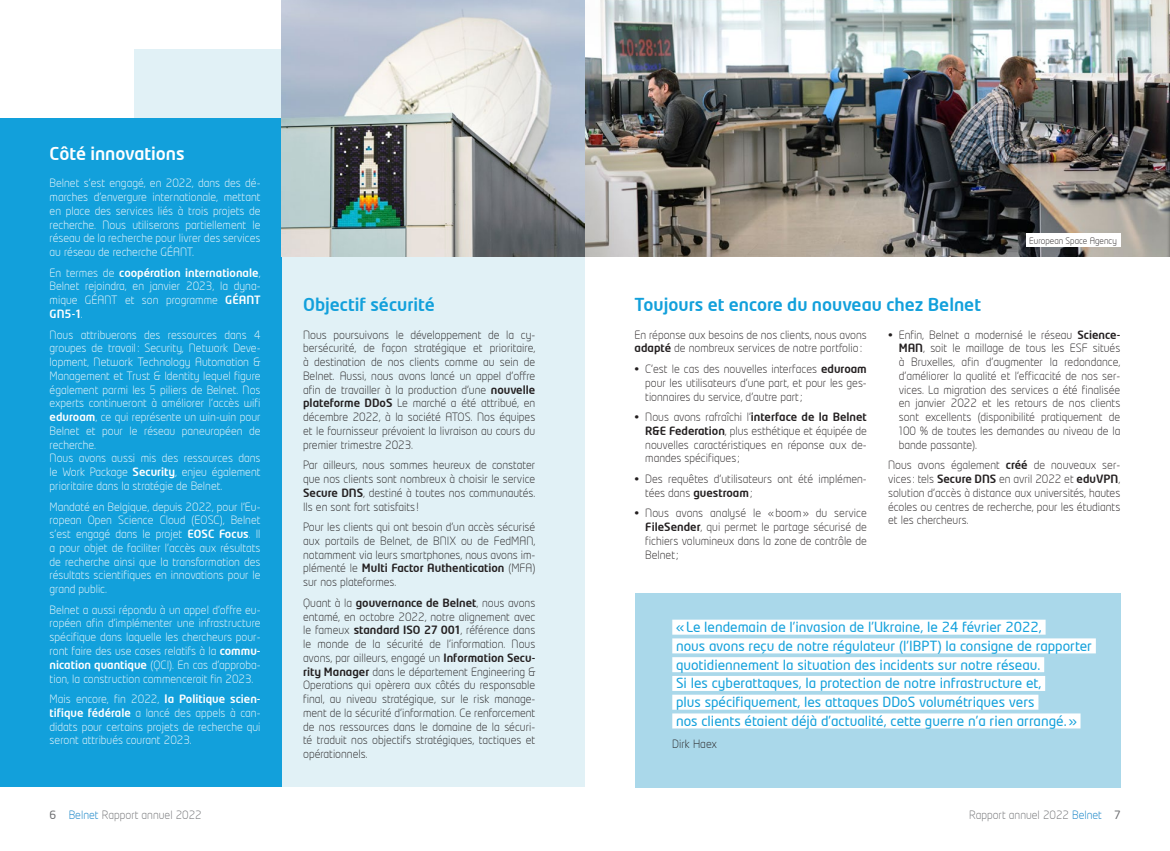
<style>
.page{position:relative;width:1170px;height:851px;background:#fff}
.page>*{position:absolute;margin:0;border:0;box-sizing:border-box;transform-origin:0 0}
.t1{font:500 17.5px "Neo Tech";color:#12a0db}
.t2{font:500 17.5px "Neo Tech";color:#fff}
.t3{font:13.75px/18.8px "Neo Tech";color:#12a0db}
.t4{font:300 11.25px/13.8px "Neo Tech";color:#231f20;text-align:justify}
.t5{font:300 11.25px/13.8px "Neo Tech";color:#fff;text-align:justify}
.t6{font:300 11.25px "Neo Tech";color:#6c6d70}
.t7{font:300 8.75px "Neo Tech";color:#231f20}
.s1{font-weight:500}
.s2{font-weight:400}
.s3{color:#0079c2}
</style>
<div class="page">
<div style="left:634px;top:593px;width:486px;height:194px;background:#aad8ea"></div>
<div style="left:134px;top:50px;width:451px;height:737px;background:#e1f1f6"></div>
<div style="left:0;top:118px;width:282px;height:669px;background:#12a0db"></div>
<img style="left:282px;top:0;width:887px;height:256px">
<div style="left:672px;top:619px;width:373px;height:15px;background:#fff"></div>
<div style="left:672px;top:638px;width:423px;height:15px;background:#fff"></div>
<div style="left:672px;top:657px;width:372px;height:15px;background:#fff"></div>
<div style="left:672px;top:675px;width:373px;height:15px;background:#fff"></div>
<div style="left:672px;top:694px;width:366px;height:15px;background:#fff"></div>
<div style="left:672px;top:713px;width:408px;height:15px;background:#fff"></div>
<div style="left:1025px;top:233px;width:95px;height:14px;background:#fff"></div>
<h1 class="t2" style="left:50px;top:142px;width:136px">Côté innovations</h1>
<p class="t5" style="left:50px;top:176px;width:212px">Belnet s’est engagé, en 2022, dans des dé&shy;marches d’envergure internationale, mettant en place des services liés à trois projets de recherche. Nous utiliserons partiellement le réseau de la recherche pour livrer des services au réseau de recherche GÉANT.</p>
<p class="t5" style="left:50px;top:265px;width:212px">En termes de <span class="s1">coopération internationale</span>, Belnet rejoindra, en janvier 2023, la dyna&shy;mique GÉANT et son programme <span class="s1">GÉANT GN5-1</span>.</p>
<p class="t5" style="left:50px;top:327px;width:212px;text-align:left">Nous attribuerons des ressources dans 4 groupes de travail : Security, Network Deve&shy;lopment, Network Technology Automation &amp; Management et Trust &amp; Identity lequel figure également parmi les 5 piliers de Belnet. Nos experts continueront à améliorer l’accès wifi <span class="s1">eduroam</span>, ce qui représente un win-win pour Belnet et pour le réseau paneuropéen de recherche.<br>Nous avons aussi mis des ressources dans le Work Package <span class="s1">Security</span>, enjeu également prioritaire dans la stratégie de Belnet.</p>
<p class="t5" style="left:50px;top:499px;width:212px">Mandaté en Belgique, depuis 2022, pour l’Eu&shy;ropean Open Science Cloud (EOSC), Belnet s’est engagé dans le projet <span class="s1">EOSC Focus</span>. Il a pour objet de faciliter l’accès aux résultats de recherche ainsi que la transformation des résultats scientifiques en innovations pour le grand public.</p>
<p class="t5" style="left:50px;top:602px;width:212px">Belnet a aussi répondu à un appel d’offre eu&shy;ropéen afin d’implémenter une infrastructure spécifique dans laquelle les chercheurs pour&shy;ront faire des use cases relatifs à la <span class="s1">commu&shy;nication quantique</span> (QCI). En cas d’approba&shy;tion, la construction commencerait fin 2023.</p>
<p class="t5" style="left:50px;top:692px;width:212px">Mais encore, fin 2022, <span class="s1">la Politique scien&shy;tifique fédérale</span> a lancé des appels à can&shy;didats pour certains projets de recherche qui seront attribués courant 2023.</p>
<h1 class="t1" style="left:303px;top:293px;width:133px">Objectif sécurité</h1>
<p class="t4" style="left:303px;top:327px;width:234px">Nous poursuivons le développement de la cy&shy;bersécurité, de façon stratégique et prioritaire, à destination de nos clients comme au sein de Belnet. Aussi, nous avons lancé un appel d’offre afin de travailler à la production d’une <span class="s1">nouvelle plateforme DDoS</span> Le marché a été attribué, en décembre 2022, à la société ATOS. Nos équipes et le fournisseur prévoient la livraison au cours du premier trimestre 2023.</p>
<p class="t4" style="left:303px;top:458px;width:234px">Par ailleurs, nous sommes heureux de constater que nos clients sont nombreux à choisir le service <span class="s1">Secure DNS</span>, destiné à toutes nos communautés.<br>Ils en sont fort satisfaits !</p>
<p class="t4" style="left:303px;top:520px;width:234px">Pour les clients qui ont besoin d’un accès sécurisé aux portails de Belnet, de BNIX ou de FedMAN, notamment via leurs smartphones, nous avons im&shy;plémenté le <span class="s1">Multi Factor Authentication</span> (MFA) sur nos plateformes.</p>
<p class="t4" style="left:303px;top:595px;width:234px">Quant à la <span class="s1">gouvernance de Belnet</span>, nous avons entamé, en octobre 2022, notre alignement avec le fameux <span class="s1">standard ISO 27 001</span>, référence dans le monde de la sécurité de l’information. Nous avons, par ailleurs, engagé un <span class="s1">Information Secu&shy;rity Manager</span> dans le département Engineering &amp; Operations qui opèrera aux côtés du responsable final, au niveau stratégique, sur le risk manage&shy;ment de la sécurité d’information. Ce renforcement de nos ressources dans le domaine de la sécuri&shy;té traduit nos objectifs stratégiques, tactiques et opérationnels.</p>
<p class="t7" style="left:1029px;top:235px;width:89px">European Space Agency</p>
<h1 class="t1" style="left:634px;top:293px;width:348px">Toujours et encore du nouveau chez Belnet</h1>
<p class="t4" style="left:634px;top:327px;width:234px">En réponse aux besoins de nos clients, nous avons <span class="s1">adapté</span> de nombreux services de notre portfolio:</p>
<p class="t4" style="left:645px;top:362px;width:223px;text-indent:-11px">• C’est le cas des nouvelles interfaces <span class="s1">eduroam </span>pour les utilisateurs d’une part, et pour les ges&shy;tionnaires du service, d’autre part;</p>
<p class="t4" style="left:645px;top:410px;width:223px;text-indent:-11px">• Nous avons rafraîchi l’<span class="s1">interface de la Belnet R&amp;E Federation</span>, plus esthétique et équipée de nouvelles caractéristiques en réponse aux de&shy;mandes spécifiques ;</p>
<p class="t4" style="left:645px;top:472px;width:223px;text-indent:-11px">• Des requêtes d’utilisateurs ont été implémen&shy;tées dans <span class="s1">guestroam</span>;</p>
<p class="t4" style="left:645px;top:506px;width:223px;text-indent:-11px">• Nous avons analysé le «boom» du service <span class="s1">FileSender</span>, qui permet le partage sécurisé de fichiers volumineux dans la zone de contrôle de Belnet;</p>
<p class="t4" style="left:898px;top:327px;width:223px;text-indent:-11px">• Enfin, Belnet a modernisé le réseau <span class="s1">Science-MAN</span>, soit le maillage de tous les ESF situés à Bruxelles, afin d’augmenter la redondance, d’améliorer la qualité et l’efficacité de nos ser&shy;vices. La migration des services a été finalisée en janvier 2022 et les retours de nos clients sont excellents (disponibilité pratiquement de 100 % de toutes les demandes au niveau de la bande passante).</p>
<p class="t4" style="left:888px;top:458px;width:234px">Nous avons également <span class="s1">créé</span> de nouveaux ser&shy;vices : tels <span class="s1">Secure DNS</span> en avril 2022 et <span class="s1">eduVPN</span>, solution d’accès à distance aux universités, hautes écoles ou centres de recherche, pour les étudiants et les chercheurs.</p>
<p class="t3" style="left:676px;top:617px;width:417px">«Le lendemain de l’invasion de l’Ukraine, le 24 février 2022,<br>nous avons reçu de notre régulateur (l’IBPT) la consigne de rapporter quotidiennement la situation des incidents sur notre réseau.<br>Si les cyberattaques, la protection de notre infrastructure et,<br>plus spécifiquement, les attaques DDoS volumétriques vers<br>nos clients étaient déjà d’actualité, cette guerre n’a rien arrangé.»</p>
<p class="t4" style="left:672px;top:736px;width:46px">Dirk Haex</p>
<p class="t6" style="left:50px;top:807px;width:154px"><span class="s2">6</span> <span class="s3">Belnet</span> Rapport annuel 2022</p>
<p class="t6" style="left:968px;top:807px;width:153px">Rapport annuel 2022 <span class="s3">Belnet</span> <span class="s2">7</span></p>
</div>
